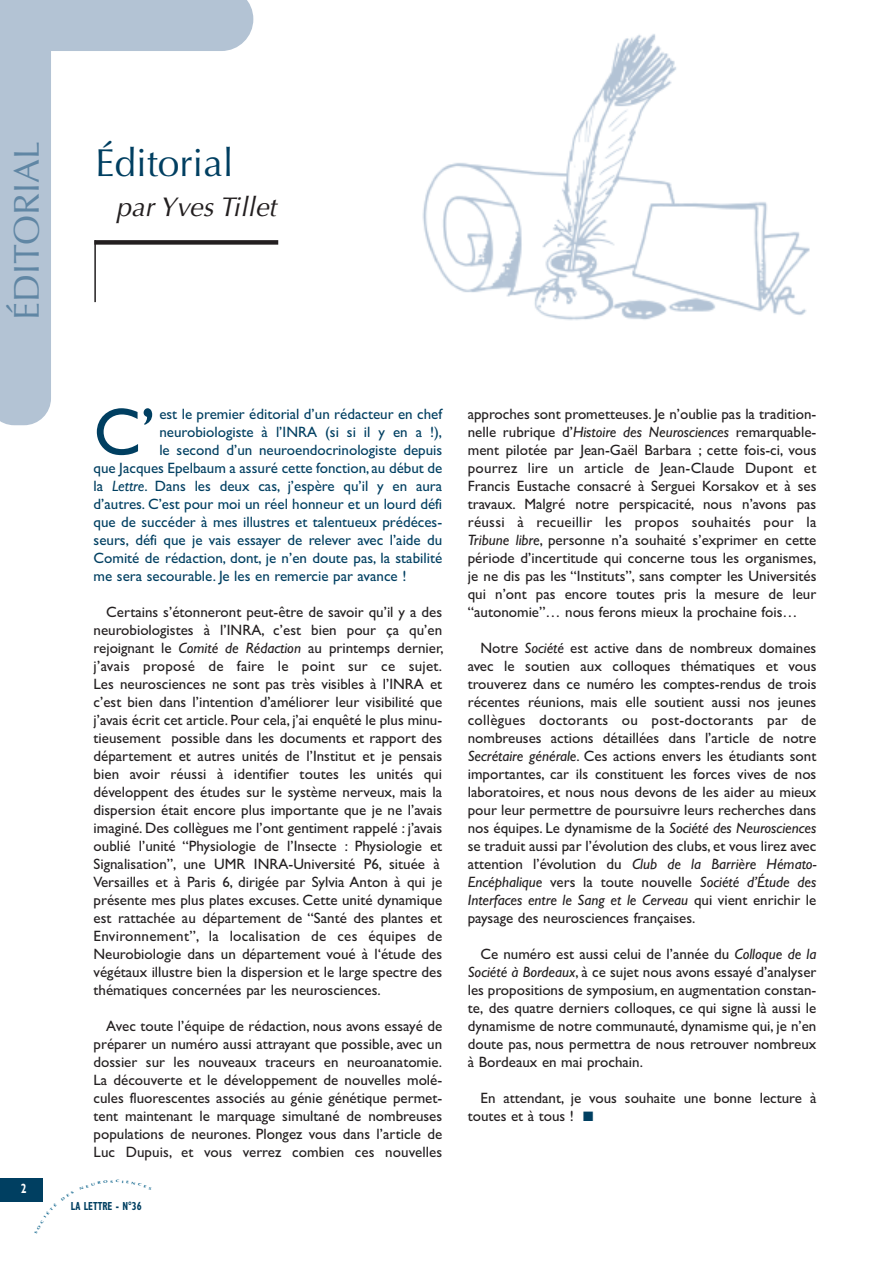
<style>
.page{position:relative;width:893px;height:1263px;background:#fff}
.page>*{position:absolute;margin:0;border:0;box-sizing:border-box;transform-origin:0 0}
.t1{font:67.05px "Gill Sans TT";color:#003f61}
.t2{font:39px "Optima";color:#003f61}
.t3{font:36px "Optima";color:#6086a4}
.t4{font:italic 27px "Optima";color:#231f20}
.t5{font:15px/18px "Gill Sans TT";color:#231f20;text-align:justify}
.t6{font:15px "Gill Sans TT";color:#003f61}
.t7{font:15px/18px "Gill Sans Italic TT";color:#231f20;text-align:justify}
.t8{font:700 condensed 13.5px "Gill Sans";color:#fff;scale:.8 1}
.t9{font:700 condensed 11.7px "Gill Sans";color:#003f61;scale:.8 1}
.s1{font-family:"Gill Sans Italic TT"}
.s2{font-family:"Gill Sans TT"}
.s3{color:#003f61}
</style>
<div class="page">
<svg style="left:0;top:0;width:253px;height:425px"></svg>
<div style="left:0;top:1178px;width:43px;height:24px;background:#003f61"></div>
<div style="left:94px;top:240px;width:184px;height:5px;background:#231f20"></div>
<hr style="left:94px;top:240px;width:2px;height:62px;background:#231f20">
<img style="left:422px;top:34px;width:388px;height:287px">
<h3 class="t3" style="left:6px;top:320px;width:180px;rotate:-90deg">ÉDITORIAL</h3>
<h2 class="t2" style="left:95px;top:140px;width:140px">Éditorial</h2>
<h3 class="t4" style="left:116px;top:196px;width:161px">par Yves Tillet</h3>
<p class="t8" style="left:21px;top:1183px;width:9px">2</p>
<h1 class="t1" style="left:94px;top:392px;width:64px">C’</h1>
<p class="t6" style="left:159px;top:405px;width:284px">est le premier éditorial d’un rédacteur en chef</p>
<p class="t6" style="left:159px;top:423px;width:284px">neurobiologiste à l’INRA (si si il y en a !),</p>
<p class="t6" style="left:159px;top:441px;width:284px">le second d’un neuroendocrinologiste depuis</p>
<p class="t6" style="left:94px;top:459px;width:350px">que Jacques Epelbaum a assuré cette fonction,au début de</p>
<p class="t6" style="left:94px;top:477px;width:350px">la <span class="s1">Lettre</span>. Dans les deux cas, j’espère qu’il y en aura</p>
<p class="t6" style="left:94px;top:495px;width:350px">d’autres. C’est pour moi un réel honneur et un lourd défi</p>
<p class="t6" style="left:94px;top:513px;width:350px">que de succéder à mes illustres et talentueux prédéces-</p>
<p class="t6" style="left:94px;top:531px;width:350px">seurs, défi que je vais essayer de relever avec l’aide du</p>
<p class="t6" style="left:94px;top:549px;width:350px">Comité de rédaction, dont, je n’en doute pas, la stabilité</p>
<p class="t6" style="left:94px;top:567px;width:314px">me sera secourable. Je les en remercie par avance !</p>
<p class="t5" style="left:94px;top:602px;width:352px;text-align:left;text-indent:13px">Certains s’étonneront peut-être de savoir qu’il y a des neurobiologistes à l’INRA, c’est bien pour ça qu’en rejoignant le <span class="s1">Comité de Rédaction</span> au printemps dernier, j’avais proposé de faire le point sur ce sujet.<br>Les neurosciences ne sont pas très visibles à l’INRA et c’est bien dans l’intention d’améliorer leur visibilité que j’avais écrit cet article. Pour cela, j’ai enquêté le plus minu&shy;tieusement possible dans les documents et rapport des département et autres unités de l’Institut et je pensais bien avoir réussi à identifier toutes les unités qui développent des études sur le système nerveux, mais la dispersion était encore plus importante que je ne l’avais imaginé. Des collègues me l’ont gentiment rappelé : j’avais oublié l’unité “Physiologie de l’Insecte : Physiologie et Signalisation”, une UMR INRA-Université P6, située à Versailles et à Paris 6, dirigée par Sylvia Anton à qui je présente mes plus plates excuses. Cette unité dynamique est rattachée au département de “Santé des plantes et Environnement”, la localisation de ces équipes de Neurobiologie dans un département voué à l‘étude des végétaux illustre bien la dispersion et le large spectre des thématiques concernées par les neurosciences.</p>
<p class="t5" style="left:94px;top:1016px;width:350px;text-indent:13px">Avec toute l’équipe de rédaction, nous avons essayé de préparer un numéro aussi attrayant que possible, avec un dossier sur les nouveaux traceurs en neuroanatomie.<br>La découverte et le développement de nouvelles molé&shy;cules fluorescentes associés au génie génétique permet&shy;tent maintenant le marquage simultané de nombreuses populations de neurones. Plongez vous dans l’article de Luc Dupuis, et vous verrez combien ces nouvelles</p>
<p class="t9" style="left:71px;top:1202px;width:90px">LA LETTRE - N°36</p>
<p class="t5" style="left:468px;top:404px;width:350px">approches sont prometteuses. Je n’oublie pas la tradition&shy;nelle rubrique d’<span class="s1">Histoire des Neurosciences</span> remarquable&shy;ment pilotée par Jean-Gaël Barbara ; cette fois-ci, vous pourrez lire un article de Jean-Claude Dupont et Francis Eustache consacré à Serguei Korsakov et à ses travaux. Malgré notre perspicacité, nous n’avons pas réussi à recueillir les propos souhaités pour la <span class="s1">Tribune libre</span>, personne n’a souhaité s’exprimer en cette période d’incertitude qui concerne tous les organismes, je ne dis pas les “Instituts”, sans compter les Universités qui n’ont pas encore toutes pris la mesure de leur “autonomie”… nous ferons mieux la prochaine fois…</p>
<p class="t5" style="left:468px;top:638px;width:350px;text-indent:13px">Notre <span class="s1">Société</span> est active dans de nombreux domaines avec le soutien aux colloques thématiques et vous trouverez dans ce numéro les comptes-rendus de trois récentes réunions, mais elle soutient aussi nos jeunes collègues doctorants ou post-doctorants par de nombreuses actions détaillées dans l’article de notre <span class="s1">Secrétaire générale</span>. Ces actions envers les étudiants sont importantes, car ils constituent les forces vives de nos laboratoires, et nous nous devons de les aider au mieux pour leur permettre de poursuivre leurs recherches dans nos équipes. Le dynamisme de la <span class="s1">Société des Neurosciences </span>se traduit aussi par l’évolution des clubs, et vous lirez avec</p>
<p class="t7" style="left:468px;top:854px;width:350px"><span class="s2">attention l’évolution du</span> Club de la Barrière Hémato-Encéphalique <span class="s2">vers la toute nouvelle</span> Société d’Étude des Interfaces entre le Sang et le Cerveau <span class="s2">qui vient enrichir le</span></p>
<p class="t5" style="left:468px;top:908px;width:229px">paysage des neurosciences françaises.</p>
<p class="t5" style="left:468px;top:944px;width:350px;text-indent:13px">Ce numéro est aussi celui de l’année du <span class="s1">Colloque de la Société à Bordeaux</span>, à ce sujet nous avons essayé d’analyser les propositions de symposium, en augmentation constan&shy;te, des quatre derniers colloques, ce qui signe là aussi le dynamisme de notre communauté, dynamisme qui, je n’en doute pas, nous permettra de nous retrouver nombreux à Bordeaux en mai prochain.</p>
<p class="t5" style="left:468px;top:1088px;width:350px;text-indent:13px">En attendant, je vous souhaite une bonne lecture à toutes et à tous ! <span class="s3">■</span></p>
</div>
